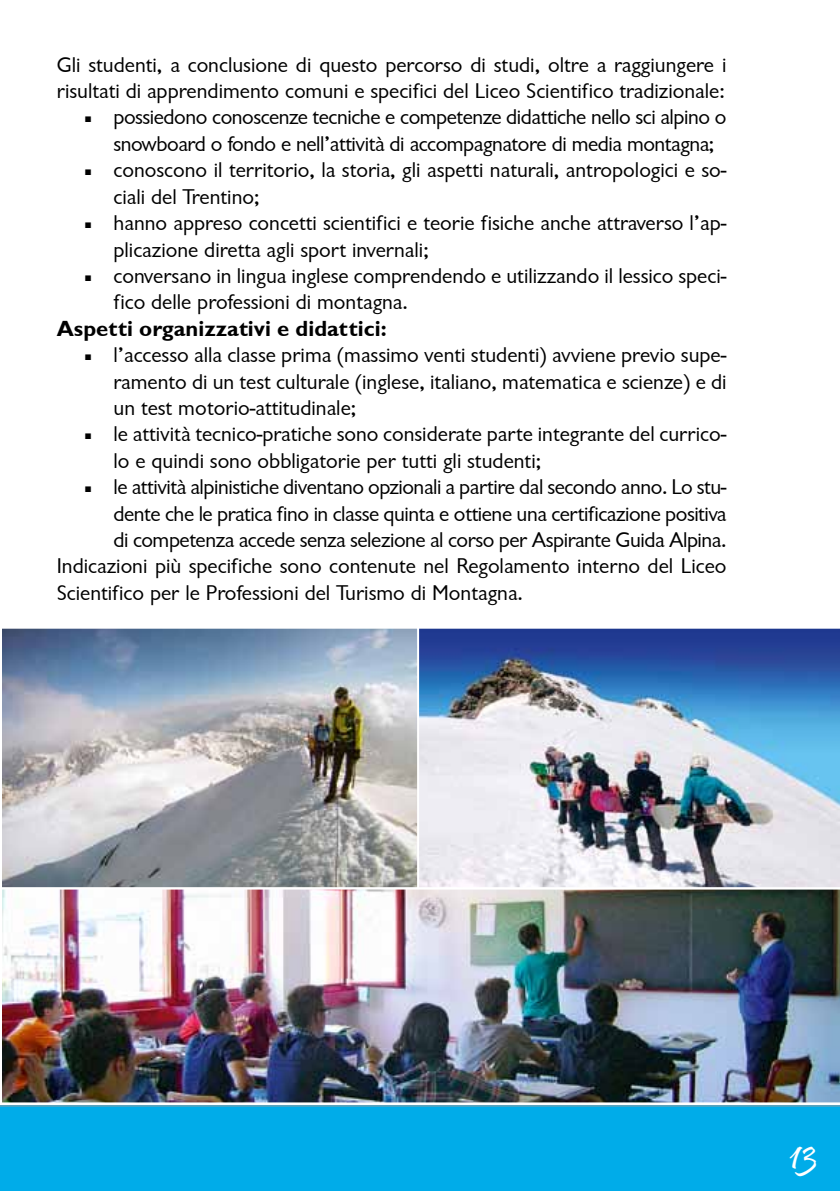
<style>
.page{position:relative;width:840px;height:1191px;background:#fff}
.page>*{position:absolute;margin:0;border:0;box-sizing:border-box;transform-origin:0 0}
.t1{font:44px "Pristina";color:#fff}
.t2{font:22px/26.4px "Garrison Sans";color:#000}
.t3{font:22px/26.4px "Garrison Sans";letter-spacing:-.02em;color:#000}
.t4{font:22px "Garrison Sans BOLD";color:#000}
.t5{font:8px "Dixieland Normal";color:#000}
</style>
<div class="page">
<img style="left:419px;top:628px;width:420px;height:259px">
<img style="left:3px;top:629px;width:413px;height:257px">
<div style="left:0;top:626px;width:419px;height:263px;border:2px solid #fff"></div>
<img style="left:0;top:887px;width:839px;height:216px">
<div style="left:0;top:1105px;width:839px;height:86px;background:#00ace9"></div>
<p class="t2" style="left:57px;top:52px;width:670px">Gli studenti, a conclusione di questo percorso di studi, oltre a raggiungere i risultati di apprendimento comuni e specifici del Liceo Scientifico tradizionale:</p>
<p class="t5" style="left:85px;top:116px;width:8px">N</p>
<p class="t3" style="left:113px;top:104px;width:614px">possiedono conoscenze tecniche e competenze didattiche nello sci alpino o snowboard o fondo e nell’attività di accompagnatore di media montagna;</p>
<p class="t5" style="left:85px;top:169px;width:8px">N</p>
<p class="t2" style="left:113px;top:157px;width:614px">conoscono il territorio, la storia, gli aspetti naturali, antropologici e so&shy;ciali del Trentino;</p>
<p class="t5" style="left:85px;top:221px;width:8px">N</p>
<p class="t2" style="left:113px;top:210px;width:614px">hanno appreso concetti scientifici e teorie fisiche anche attraverso l’ap&shy;plicazione diretta agli sport invernali;</p>
<p class="t5" style="left:85px;top:274px;width:8px">N</p>
<p class="t2" style="left:113px;top:263px;width:614px">conversano in lingua inglese comprendendo e utilizzando il lessico speci&shy;fico delle professioni di montagna.</p>
<p class="t4" style="left:57px;top:316px;width:331px">Aspetti organizzativi e didattici:</p>
<p class="t5" style="left:85px;top:353px;width:8px">N</p>
<p class="t2" style="left:113px;top:342px;width:614px;text-align:justify">l’accesso alla classe prima (massimo venti studenti) avviene previo supe&shy;ramento di un test culturale (inglese, italiano, matematica e scienze) e di un test motorio-attitudinale;</p>
<p class="t5" style="left:85px;top:433px;width:8px">N</p>
<p class="t2" style="left:113px;top:421px;width:614px">le attività tecnico-pratiche sono considerate parte integrante del currico&shy;lo e quindi sono obbligatorie per tutti gli studenti;</p>
<p class="t5" style="left:85px;top:485px;width:8px">N</p>
<p class="t3" style="left:113px;top:474px;width:614px">le attività alpinistiche diventano opzionali a partire dal secondo anno. Lo stu-</p>
<p class="t3" style="left:113px;top:500px;width:614px">dente che le pratica fino in classe quinta e ottiene una certificazione positiva</p>
<p class="t3" style="left:113px;top:527px;width:614px">di competenza accede senza selezione al corso per Aspirante Guida Alpina.</p>
<p class="t2" style="left:57px;top:553px;width:671px">Indicazioni più specifiche sono contenute nel Regolamento interno del Liceo</p>
<p class="t2" style="left:57px;top:580px;width:467px">Scientifico per le Professioni del Turismo di Montagna.</p>
<h1 class="t1" style="left:788px;top:1130px;width:29px">13</h1>
</div>
